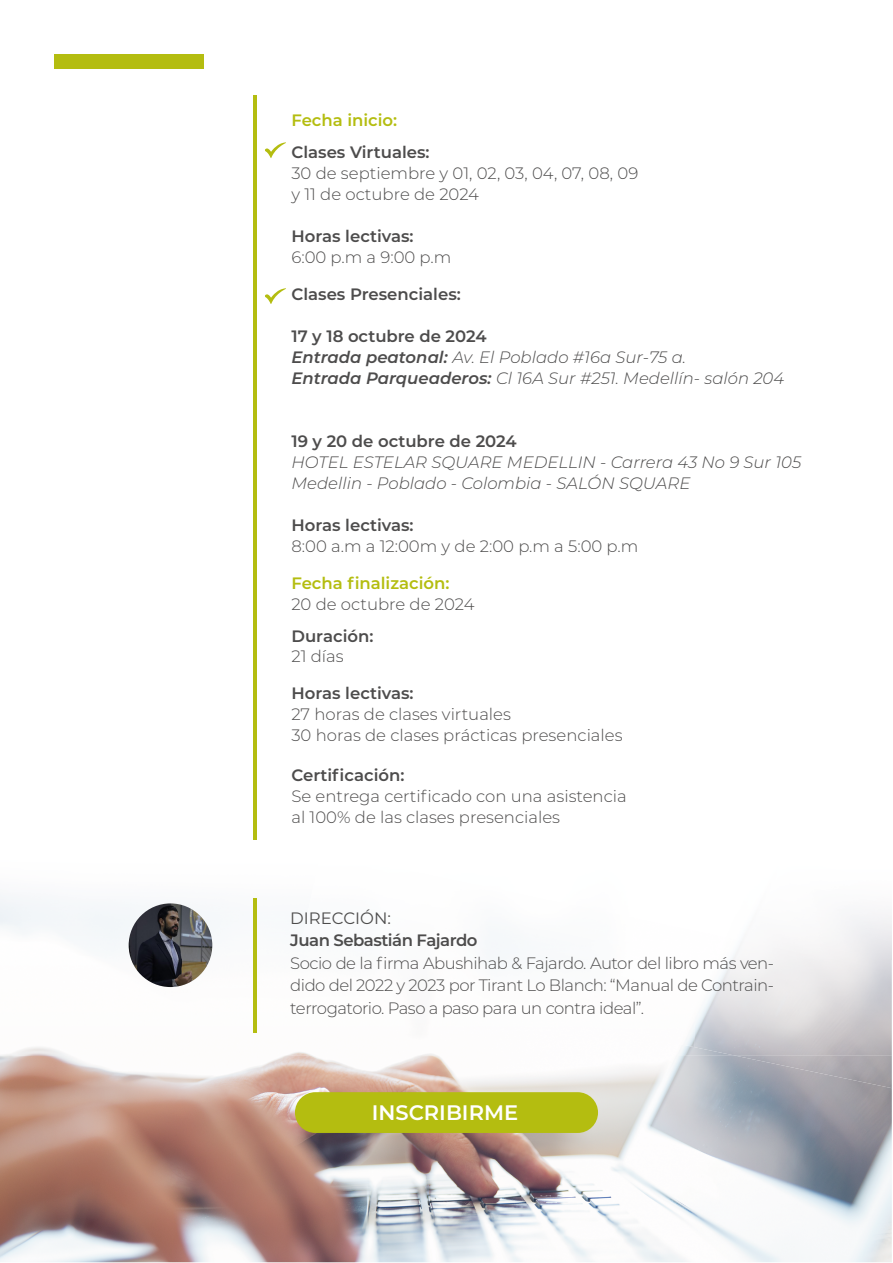
<style>
.page{position:relative;width:893px;height:1263px;background:#fff}
.page>*{position:absolute;margin:0;border:0;box-sizing:border-box;transform-origin:0 0}
.t1{font:600 21px "Montserrat";color:#fff}
.t2{font:300 16.5px/21px "Montserrat";color:#4d4c4c}
.t3{font:italic 300 16.5px/21px "Montserrat";color:#4d4c4c}
.t4{font:600 16.5px "Montserrat";color:#4d4c4c}
.t5{font:600 16.5px "Montserrat";color:#b4bd10}
.t6{font:600 16.5px "Montserrat";letter-spacing:-.03em;color:#4d4c4c}
.t7{font:16.5px "Montserrat";color:#4d4c4c}
.s1{font-weight:600;font-style:normal}
.s2{font-weight:600}
</style>
<div class="page">
<div style="left:54px;top:54px;width:149px;height:14px;background:#b4bd10"></div>
<img style="left:0;top:1055px;width:892px;height:207px">
<img style="left:0;top:895px;width:310px;height:160px">
<img style="left:679px;top:1047px;width:15px;height:8px">
<img style="left:733px;top:1055px;width:159px;height:33px">
<img style="left:298px;top:895px;width:594px;height:64px">
<img style="left:297px;top:959px;width:13px;height:49px">
<img style="left:694px;top:959px;width:198px;height:96px">
<img style="left:684px;top:1028px;width:10px;height:19px">
<div style="left:295px;top:1092px;width:303px;height:41px;background:#b4bd10;border-radius:20px"></div>
<hr style="left:253px;top:95px;width:4px;height:745px;background:#b4bd10">
<hr style="left:253px;top:898px;width:4px;height:135px;background:#b4bd10">
<img style="left:129px;top:903px;width:83px;height:84px;border-radius:42px">
<svg style="left:265px;top:142px;width:21px;height:16px"></svg>
<svg style="left:265px;top:288px;width:21px;height:16px"></svg>
<p class="t5" style="left:291px;top:108px;width:107px">Fecha inicio:</p>
<p class="t4" style="left:291px;top:141px;width:140px">Clases Virtuales:</p>
<p class="t2" style="left:291px;top:162px;width:348px">30 de septiembre y 01, 02, 03, 04, 07, 08, 09 y 11 de octubre de 2024</p>
<p class="t4" style="left:291px;top:225px;width:124px">Horas lectivas:</p>
<p class="t2" style="left:291px;top:246px;width:161px">6:00 p.m a 9:00 p.m</p>
<p class="t4" style="left:291px;top:283px;width:171px">Clases Presenciales:</p>
<p class="t3" style="left:291px;top:325px;width:494px"><span class="s1">17 y 18 octubre de 2024<br></span><span class="s2">Entrada peatonal:</span> Av. El Poblado #16a Sur-75 a.<br><span class="s2">Entrada Parqueaderos:</span> Cl 16A Sur #251. Medellín- salón 204</p>
<p class="t4" style="left:291px;top:430px;width:227px">19 y 20 de octubre de 2024</p>
<p class="t3" style="left:291px;top:451px;width:511px">HOTEL ESTELAR SQUARE MEDELLIN - Carrera 43 No 9 Sur 105<br>Medellin - Poblado - Colombia - SALÓN SQUARE</p>
<p class="t4" style="left:291px;top:514px;width:124px">Horas lectivas:</p>
<p class="t2" style="left:291px;top:535px;width:348px">8:00 a.m a 12:00m y de 2:00 p.m a 5:00 p.m</p>
<p class="t5" style="left:291px;top:572px;width:160px">Fecha finalización:</p>
<p class="t2" style="left:291px;top:593px;width:185px">20 de octubre de 2024</p>
<p class="t4" style="left:291px;top:625px;width:84px">Duración:</p>
<p class="t2" style="left:291px;top:645px;width:54px">21 días</p>
<p class="t4" style="left:291px;top:681px;width:124px">Horas lectivas:</p>
<p class="t2" style="left:291px;top:703px;width:333px">27 horas de clases virtuales<br>30 horas de clases prácticas presenciales</p>
<p class="t4" style="left:291px;top:764px;width:115px">Certificación:</p>
<p class="t2" style="left:291px;top:785px;width:337px">Se entrega certificado con una asistencia al 100% de las clases presenciales</p>
<p class="t7" style="left:290px;top:907px;width:102px">DIRECCIÓN:</p>
<p class="t6" style="left:290px;top:929px;width:189px">Juan Sebastián Fajardo</p>
<p class="t2" style="left:290px;top:951px;width:485px;line-height:22.5px;text-align:justify">Socio de la firma Abushihab &amp; Fajardo. Autor del libro más ven&shy;dido del 2022 y 2023 por Tirant Lo Blanch: “Manual de Contrain&shy;terrogatorio. Paso a paso para un contra ideal”.</p>
<p class="t1" style="left:372px;top:1097px;width:148px">INSCRIBIRME</p>
</div>
